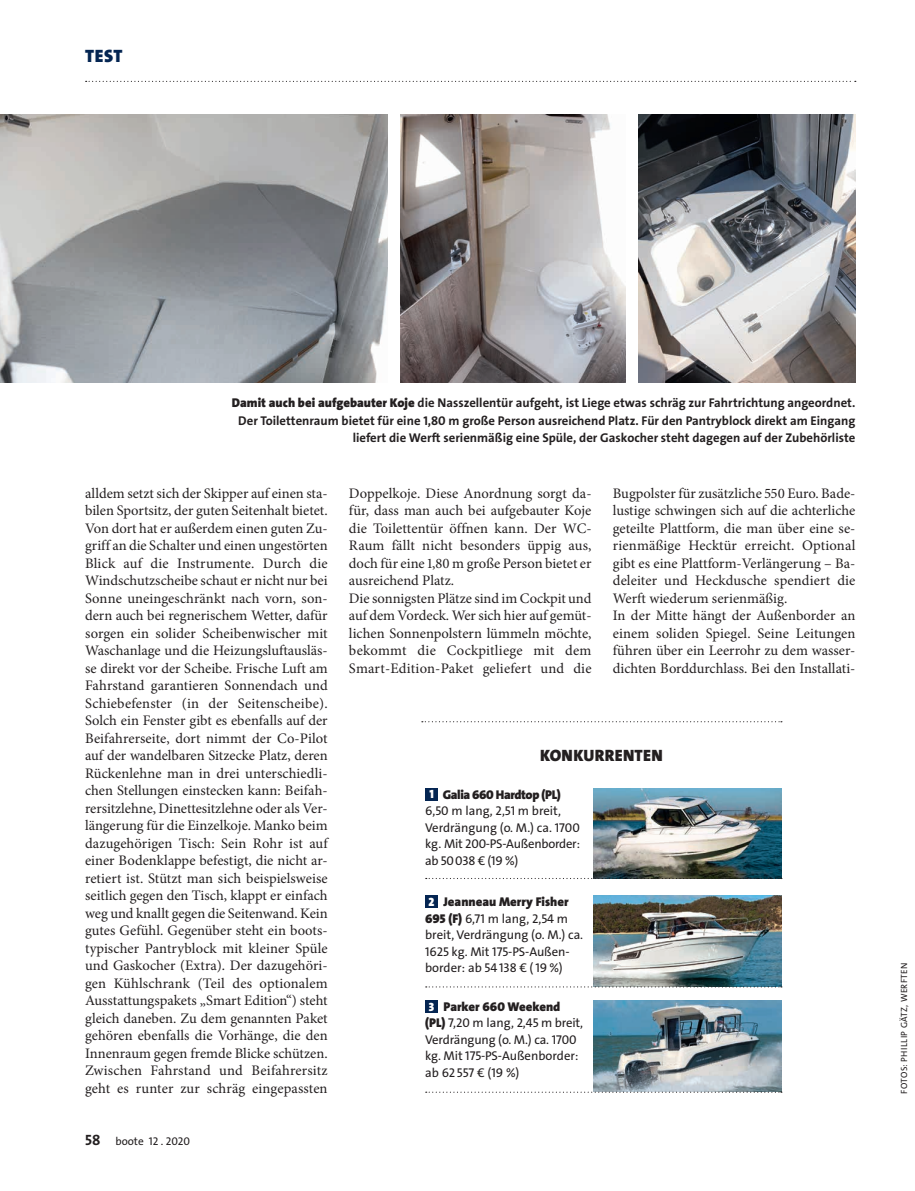
<style>
.page{position:relative;width:915px;height:1191px;background:#fff}
.page>*{position:absolute;margin:0;border:0;box-sizing:border-box;transform-origin:0 0}
.t1{font:900 18px "The Sans LP9";color:#042552}
.t2{font:900 16.5px "The Sans LP9";letter-spacing:.015em;color:#231f20}
.t3{font:14.55px/17.5px "Minion Pro";color:#231f20}
.t4{font:12.75px/17.5px "The Sans LP7 Bld";color:#231f20;text-align:right}
.t5{font:12.75px/16.5px "The Sans LP5 Plain";letter-spacing:-.005em;color:#231f20}
.t6{font:900 12.75px "The Sans LP9";color:#231f20}
.t7{font:900 12.75px "The Sans LP9";letter-spacing:-.03em;color:#231f20}
.t8{font:11.25px "The Sans LP5 Plain";color:#231f20}
.t9{font:9px "The Sans LP5 Plain";letter-spacing:.04em;color:#231f20}
.s1{font-family:"The Sans LP9";font-weight:900}
.s2{font-family:"The Sans LP7 Bld";font-size:15px}
.s3{font-size:12px;color:#fff}
</style>
<div class="page">
<svg style="left:86px;top:81px;width:769px;height:1px"></svg>
<svg style="left:422px;top:721px;width:359px;height:1px"></svg>
<img style="left:593px;top:895px;width:188px;height:91px">
<img style="left:593px;top:788px;width:188px;height:90px">
<img style="left:593px;top:1000px;width:188px;height:91px">
<svg style="left:425px;top:1091px;width:356px;height:1px"></svg>
<svg style="left:425px;top:878px;width:356px;height:1px"></svg>
<svg style="left:425px;top:986px;width:356px;height:1px"></svg>
<div style="left:425px;top:788px;width:13px;height:13px;background:#042552"></div>
<div style="left:425px;top:895px;width:13px;height:13px;background:#042552"></div>
<div style="left:425px;top:1000px;width:13px;height:13px;background:#042552"></div>
<img style="left:0;top:115px;width:387px;height:268px">
<img style="left:400px;top:115px;width:225px;height:268px">
<img style="left:638px;top:115px;width:217px;height:268px">
<p class="t1" style="left:85px;top:44px;width:39px">TEST</p>
<p class="t4" style="left:232px;top:394px;width:625px"><span class="s1">Damit auch bei aufgebauter Koje</span> die Nasszellentür aufgeht, ist Liege etwas schräg zur Fahrtrichtung angeordnet.<br>Der Toilettenraum bietet für eine 1,80 m große Person ausreichend Platz. Für den Pantryblock direkt am Eingang liefert die Werft serienmäßig eine Spüle, der Gaskocher steht dagegen auf der Zubehörliste</p>
<p class="t3" style="left:85px;top:484px;width:244px">alldem setzt sich der Skipper auf einen sta&shy;bilen Sportsitz, der guten Seitenhalt bietet.<br>Von dort hat er außerdem einen guten Zu&shy;griff an die Schalter und einen ungestörten Blick auf die Instrumente. Durch die Windschutzscheibe schaut er nicht nur bei Sonne uneingeschränkt nach vorn, son&shy;dern auch bei regnerischem Wetter, dafür sorgen ein solider Scheibenwischer mit Waschanlage und die Heizungsluftausläs&shy;se direkt vor der Scheibe. Frische Luft am Fahrstand garantieren Sonnendach und Schiebefenster (in der Seitenscheibe).<br>Solch ein Fenster gibt es ebenfalls auf der Beifahrerseite, dort nimmt der Co-Pilot auf der wandelbaren Sitzecke Platz, deren Rückenlehne man in drei unterschiedli&shy;chen Stellungen einstecken kann: Beifah&shy;rersitzlehne, Dinettesitzlehne oder als Ver&shy;längerung für die Einzelkoje. Manko beim dazugehörigen Tisch: Sein Rohr ist auf einer Bodenklappe befestigt, die nicht ar&shy;retiert ist. Stützt man sich beispielsweise seitlich gegen den Tisch, klappt er einfach weg und knallt gegen die Seitenwand. Kein gutes Gefühl. Gegenüber steht ein boots&shy;typischer Pantryblock mit kleiner Spüle und Gaskocher (Extra). Der dazugehöri&shy;gen Kühlschrank (Teil des optionalem Ausstattungspakets „Smart Edition“) steht gleich daneben. Zu dem genannten Paket gehören ebenfalls die Vorhänge, die den Innenraum gegen fremde Blicke schützen.<br>Zwischen Fahrstand und Beifahrersitz geht es runter zur schräg eingepassten</p>
<p class="t8" style="left:85px;top:1134px;width:106px"><span class="s2">58</span> boote 12 . 2020</p>
<p class="t3" style="left:349px;top:484px;width:244px">Doppelkoje. Diese Anordnung sorgt da&shy;für, dass man auch bei aufgebauter Koje die Toilettentür öffnen kann. Der WC-Raum fällt nicht besonders üppig aus, doch für eine 1,80 m große Person bietet er ausreichend Platz.<br>Die sonnigsten Plätze sind im Cockpit und auf dem Vordeck. Wer sich hier auf gemüt&shy;lichen Sonnenpolstern lümmeln möchte, bekommt die Cockpitliege mit dem Smart-Edition-Paket geliefert und die</p>
<p class="t3" style="left:612px;top:484px;width:244px">Bugpolster für zusätzliche 550 Euro. Bade&shy;lustige schwingen sich auf die achterliche geteilte Plattform, die man über eine se&shy;rienmäßige Hecktür erreicht. Optional gibt es eine Plattform-Verlängerung – Ba&shy;deleiter und Heckdusche spendiert die Werft wiederum serienmäßig.<br>In der Mitte hängt der Außenborder an einem soliden Spiegel. Seine Leitungen führen über ein Leerrohr zu dem wasser&shy;dichten Borddurchlass. Bei den Installati-</p>
<p class="t2" style="left:540px;top:744px;width:124px">KONKURRENTEN</p>
<p class="t7" style="left:429px;top:786px;width:133px"><span class="s3">1</span> Galia 660 Hardtop (PL)</p>
<p class="t5" style="left:425px;top:802px;width:156px">6,50 m lang, 2,51 m breit,<br>Verdrängung (o. M.) ca. 1700 kg. Mit 200-PS-Außenborder: ab 50038 € (19 %)</p>
<p class="t6" style="left:428px;top:893px;width:141px"><span class="s3">2</span> Jeanneau Merry Fisher</p>
<p class="t5" style="left:425px;top:910px;width:159px"><span class="s1">695 (F)</span> 6,71 m lang, 2,54 m breit, Verdrängung (o. M.) ca.<br>1625 kg. Mit 175-PS-Außen&shy;border: ab 54138 € ( 19 %)</p>
<p class="t6" style="left:429px;top:998px;width:133px"><span class="s3">3</span> Parker 660 Weekend</p>
<p class="t5" style="left:425px;top:1015px;width:159px"><span class="s1">(PL)</span> 7,20 m lang, 2,45 m breit,<br>Verdrängung (o. M.) ca. 1700 kg. Mit 175-PS-Außenborder: ab 62557 € (19 %)</p>
<p class="t9" style="left:898px;top:1093px;width:133px;rotate:-90deg">FOTOS: PHILLIP GÄTZ, WERFTEN</p>
</div>
